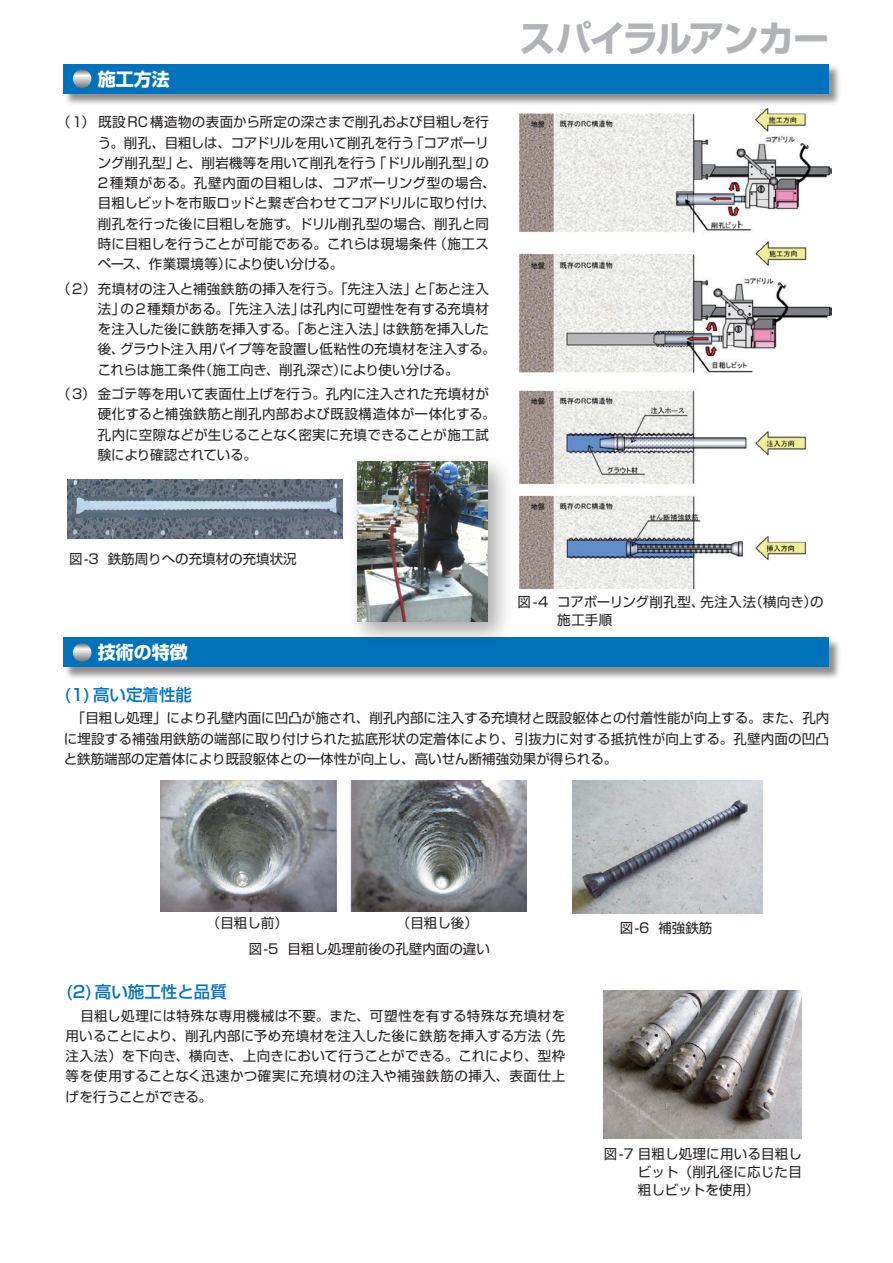
<style>
.page{position:relative;width:893px;height:1263px;background:#fff}
.page>*{position:absolute;margin:0;border:0;box-sizing:border-box;transform-origin:0 0}
.t1{font:700 36px "Shin Go Pro";letter-spacing:-.055em;color:#b2b3b7}
.t2{font:700 18px "Shin Go Pro";color:#fff}
.t3{font:500 16.5px "Shin Go Pro";color:#0072bc}
.t4{font:13.5px/20.2px "Shin Go Pro";color:#231f20}
.t5{font:13.5px/18px "Shin Go Pro";letter-spacing:.02em;color:#231f20}
</style>
<div class="page">
<img style="left:161px;top:780px;width:365px;height:132px">
<img style="left:519px;top:107px;width:312px;height:483px">
<div style="left:64px;top:64px;width:777px;height:42px;background:#231f20;opacity:.5"></div>
<div style="left:64px;top:64px;width:765px;height:30px;background:#0072bc"></div>
<svg style="left:73px;top:69px;width:18px;height:19px"></svg>
<div style="left:64px;top:638px;width:777px;height:41px;background:#231f20;opacity:.5"></div>
<div style="left:64px;top:637px;width:765px;height:30px;background:#0072bc"></div>
<svg style="left:73px;top:643px;width:18px;height:19px"></svg>
<img style="left:67px;top:480px;width:276px;height:58px">
<img style="left:573px;top:780px;width:189px;height:134px">
<img style="left:604px;top:991px;width:198px;height:148px">
<div style="left:347px;top:451px;width:168px;height:198px;background:#231f20;opacity:.4"></div>
<img style="left:357px;top:462px;width:130px;height:160px">
<h2 class="t2" style="left:98px;top:64px;width:73px">施工方法</h2>
<p class="t4" style="left:98px;top:111px;width:399px;text-indent:-41px">（１）既設RC構造物の表面から所定の深さまで削孔および目粗しを行う。削孔、目粗しは、コアドリルを用いて削孔を行う「コアボーリング削孔型」と、削岩機等を用いて削孔を行う「ドリル削孔型」の2種類がある。孔壁内面の目粗しは、コアボーリング型の場合、目粗しビットを市販ロッドと繋ぎ合わせてコアドリルに取り付け、削孔を行った後に目粗しを施す。ドリル削孔型の場合、削孔と同時に目粗しを行うことが可能である。これらは現場条件（施工スペース、作業環境等）により使い分ける。</p>
<p class="t4" style="left:98px;top:277px;width:399px;text-indent:-41px">（２）充填材の注入と補強鉄筋の挿入を行う。「先注入法」と「あと注入法」の2種類がある。「先注入法」は孔内に可塑性を有する充填材を注入した後に鉄筋を挿入する。「あと注入法」は鉄筋を挿入した後、グラウト注入用パイプ等を設置し低粘性の充填材を注入する。これらは施工条件（施工向き、削孔深さ）により使い分ける。</p>
<p class="t4" style="left:98px;top:382px;width:399px;text-indent:-41px">（３）金ゴテ等を用いて表面仕上げを行う。孔内に注入された充填材が硬化すると補強鉄筋と削孔内部および既設構造体が一体化する。孔内に空隙などが生じることなく密実に充填できることが施工試験により確認されている。</p>
<h1 class="t1" style="left:520px;top:10px;width:311px">スパイラルアンカー</h1>
<p class="t4" style="left:69px;top:547px;width:229px">図-3 鉄筋周りへの充填材の充填状況</p>
<h2 class="t2" style="left:98px;top:638px;width:91px">技術の特徴</h2>
<p class="t5" style="left:557px;top:591px;width:268px;text-indent:-40px">図 -4 コアボーリング削孔型、先注入法（横向き）の施工手順</p>
<p class="t3" style="left:64px;top:681px;width:130px">(1)高い定着性能</p>
<p class="t4" style="left:64px;top:707px;width:767px;text-align:justify;text-indent:8px">「目粗し処理」により孔壁内面に凹凸が施され、削孔内部に注入する充填材と既設躯体との付着性能が向上する。また、孔内に埋設する補強用鉄筋の端部に取り付けられた拡底形状の定着体により、引抜力に対する抵抗性が向上する。孔壁内面の凹凸と鉄筋端部の定着体により既設躯体との一体性が向上し、高いせん断補強効果が得られる。</p>
<p class="t4" style="left:207px;top:911px;width:82px">（目粗し前）</p>
<p class="t4" style="left:397px;top:911px;width:82px">（目粗し後）</p>
<p class="t4" style="left:249px;top:937px;width:243px">図-5 目粗し処理前後の孔壁内面の違い</p>
<p class="t3" style="left:66px;top:978px;width:163px">(2)高い施工性と品質</p>
<p class="t4" style="left:66px;top:1004px;width:501px;text-align:justify;text-indent:15px">目粗し処理には特殊な専用機械は不要。また、可塑性を有する特殊な充填材を用いることにより、削孔内部に予め充填材を注入した後に鉄筋を挿入する方法（先注入法）を下向き、横向き、上向きにおいて行うことができる。これにより、型枠等を使用することなく迅速かつ確実に充填材の注入や補強鉄筋の挿入、表面仕上げを行うことができる。</p>
<p class="t4" style="left:620px;top:916px;width:94px">図-6 補強鉄筋</p>
<p class="t4" style="left:638px;top:1143px;width:165px;line-height:18px;text-align:justify;text-indent:-34px">図-7 目粗し処理に用いる目粗しビット（削孔径に応じた目粗しビットを使用）</p>
</div>
